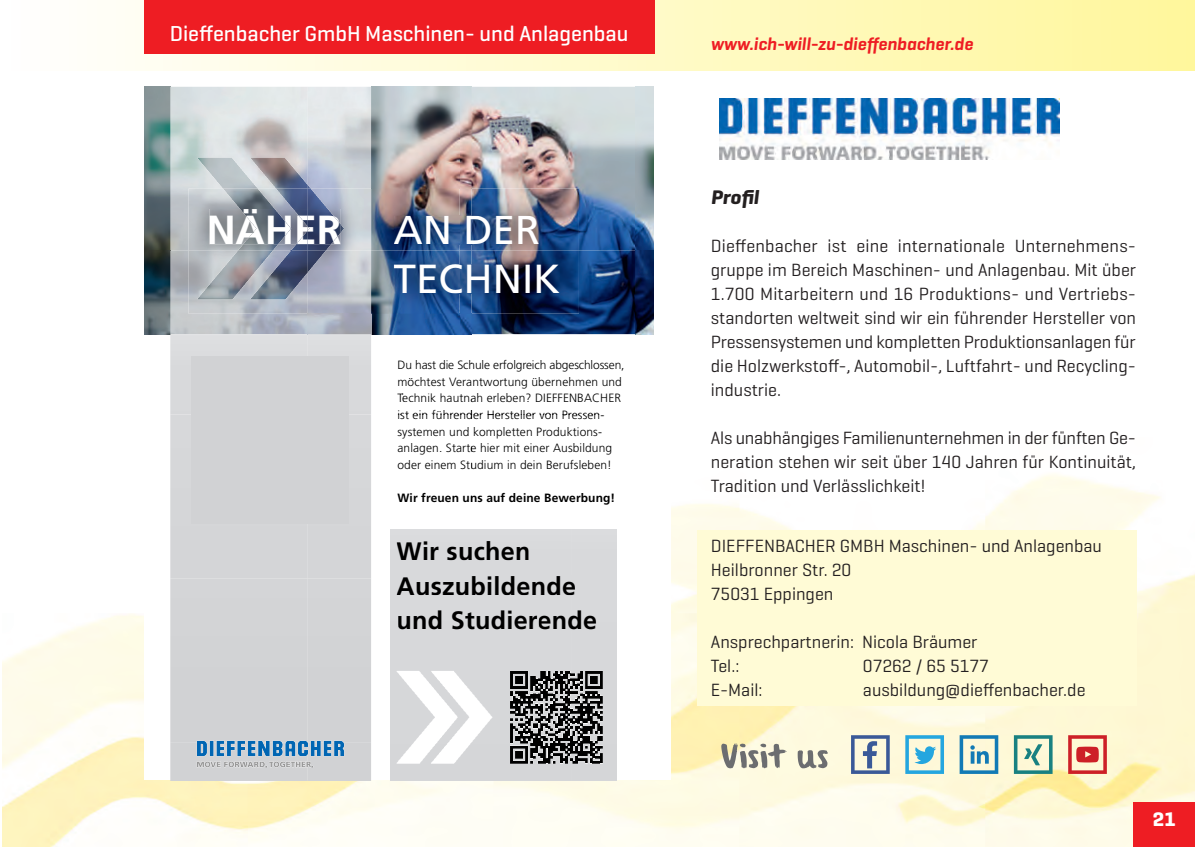
<style>
.page{position:relative;width:1195px;height:847px;background:#fff}
.page>*{position:absolute;margin:0;border:0;box-sizing:border-box;transform-origin:0 0}
.t1{font:40.6px/48.6px "Frutiger LT Pro";color:#fff}
.t2{font:700 40.6px "Frutiger LT Pro";color:#fff}
.t3{font:700 25.2px "Frutiger LT Pro";letter-spacing:.01em;color:#000}
.t4{font:500 22px "Geogrotesque";color:#fff}
.t5{font:italic 700 20px "Geogrotesque";color:#231f20}
.t6{font:700 20px "Geogrotesque";color:#fff}
.t7{font:18px/24px "Geogrotesque";color:#231f20;text-align:justify}
.t8{font:italic 600 18px "Geogrotesque";color:#ee1d23}
.t9{font:300 12px "Frutiger LT Pro";letter-spacing:.01em;color:#000}
.t10{font:700 12px "Frutiger LT Pro";letter-spacing:.01em;color:#000}
.t11{font:300 12px "Frutiger LT Pro";letter-spacing:-.01em;color:#000}
</style>
<div class="page">
<img style="left:2px;top:474px;width:1193px;height:372px">
<img style="left:125px;top:0;width:1070px;height:70px">
<div style="left:1133px;top:802px;width:62px;height:44px;background:#ee1d23"></div>
<div style="left:697px;top:529px;width:439px;height:176px;background:#fffbd6"></div>
<div style="left:144px;top:0;width:510px;height:53px;background:#ee1d23"></div>
<svg style="left:144px;top:87px;width:527px;height:692px"></svg>
<svg style="left:197px;top:761px;width:111px;height:5px"></svg>
<svg style="left:197px;top:742px;width:147px;height:13px;background:#5894c3"></svg>
<img style="left:144px;top:87px;width:26px;height:247px">
<img style="left:212px;top:176px;width:96px;height:2px">
<img style="left:170px;top:178px;width:138px;height:236px">
<img style="left:296px;top:202px;width:12px;height:48px">
<img style="left:189px;top:202px;width:107px;height:48px">
<img style="left:308px;top:87px;width:163px;height:101px">
<img style="left:371px;top:188px;width:100px;height:62px">
<img style="left:308px;top:193px;width:7px;height:57px">
<img style="left:315px;top:193px;width:56px;height:57px">
<img style="left:471px;top:87px;width:183px;height:247px">
<img style="left:271px;top:256px;width:15px;height:18px">
<img style="left:197px;top:287px;width:99px;height:4px">
<img style="left:189px;top:291px;width:119px;height:22px">
<img style="left:308px;top:250px;width:271px;height:63px">
<img style="left:308px;top:313px;width:163px;height:21px">
<div style="left:308px;top:334px;width:63px;height:80px;background:#dadbde"></div>
<div style="left:170px;top:498px;width:138px;height:244px;background:#d3d4d6"></div>
<div style="left:308px;top:480px;width:63px;height:262px;background:#d3d4d6"></div>
<img style="left:170px;top:766px;width:138px;height:13px">
<img style="left:308px;top:746px;width:63px;height:33px">
<svg style="left:721px;top:742px;width:107px;height:26px;background:#c8c5b4"></svg>
<svg style="left:851px;top:735px;width:39px;height:38px"></svg>
<svg style="left:905px;top:735px;width:39px;height:38px"></svg>
<svg style="left:960px;top:735px;width:38px;height:38px"></svg>
<svg style="left:1014px;top:735px;width:38px;height:38px"></svg>
<svg style="left:1068px;top:735px;width:39px;height:38px"></svg>
<img style="left:719px;top:99px;width:340px;height:61px">
<div style="left:191px;top:356px;width:158px;height:168px;background:#d1d2d4"></div>
<div style="left:380px;top:527px;width:274px;height:197px;background:#fff"></div>
<div style="left:390px;top:529px;width:227px;height:250px;background:#d8d9db"></div>
<svg style="left:397px;top:671px;width:206px;height:87px"></svg>
<img style="left:397px;top:758px;width:174px;height:6px">
<img style="left:571px;top:731px;width:32px;height:33px">
<p class="t4" style="left:170px;top:26px;width:460px">Dieffenbacher GmbH Maschinen- und Anlagenbau</p>
<h1 class="t2" style="left:206px;top:214px;width:137px">NÄHER</h1>
<h1 class="t1" style="left:393px;top:209px;width:168px">AN DER<br>TECHNIK</h1>
<p class="t11" style="left:397px;top:360px;width:229px">Du hast die Schule erfolgreich abgeschlossen,</p>
<p class="t9" style="left:397px;top:376px;width:226px">möchtest Verantwortung übernehmen und</p>
<p class="t9" style="left:397px;top:393px;width:225px">Technik hautnah erleben? DIEFFENBACHER</p>
<p class="t9" style="left:397px;top:410px;width:208px">ist ein führender Hersteller von Pressen-</p>
<p class="t9" style="left:397px;top:426px;width:206px">systemen und kompletten Produktions-</p>
<p class="t9" style="left:397px;top:443px;width:216px">anlagen. Starte hier mit einer Ausbildung</p>
<p class="t9" style="left:397px;top:460px;width:216px">oder einem Studium in dein Berufsleben!</p>
<p class="t10" style="left:397px;top:493px;width:219px">Wir freuen uns auf deine Bewerbung!</p>
<h2 class="t3" style="left:397px;top:541px;width:135px">Wir suchen</h2>
<p class="t10" style="left:397px;top:543px;width:134px">DIEFFENBACHER GmbH</p>
<h2 class="t3" style="left:397px;top:575px;width:181px">Auszubildende</h2>
<p class="t9" style="left:397px;top:576px;width:114px">Personalmanagement</p>
<p class="t9" style="left:397px;top:609px;width:116px">Heilbronner Straße 20</p>
<h2 class="t3" style="left:397px;top:610px;width:202px">und Studierende</h2>
<p class="t9" style="left:397px;top:626px;width:88px">75031 Eppingen</p>
<p class="t8" style="left:711px;top:37px;width:264px">www.ich-will-zu-dieffenbacher.de</p>
<p class="t5" style="left:711px;top:190px;width:49px">Profil</p>
<p class="t7" style="left:711px;top:236px;width:427px">Dieffenbacher ist eine internationale Unternehmens&shy;gruppe im bereich Maschinen- und Anlagenbau. Mit über 1.700 Mitarbeitern und 16 produktions- und Vertriebs&shy;standorten weltweit sind wir ein führender Hersteller von pressensystemen und kompletten produktionsanlagen für die Holzwerkstoff-, Automobil-, Luftfahrt- und recycling&shy;industrie.</p>
<p class="t7" style="left:711px;top:428px;width:427px">Als unabhängiges Familienunternehmen in der fünften ge&shy;neration stehen wir seit über 140 Jahren für Kontinuität, tradition und Verlässlichkeit!</p>
<p class="t7" style="left:711px;top:536px;width:393px;text-align:left">DiEFFEnbAcHEr gMbH Maschinen- und Anlagenbau<br>Heilbronner str. 20<br>75031 Eppingen</p>
<p class="t7" style="left:711px;top:632px;width:268px">Ansprechpartnerin: nicola bräumer tel.:</p>
<p class="t7" style="left:863px;top:656px;width:128px">07262 / 65 5177</p>
<p class="t7" style="left:711px;top:680px;width:53px">E-Mail:</p>
<p class="t7" style="left:863px;top:680px;width:224px">ausbildung@dieffenbacher.de</p>
<p class="t6" style="left:1153px;top:811px;width:24px">21</p>
</div>
